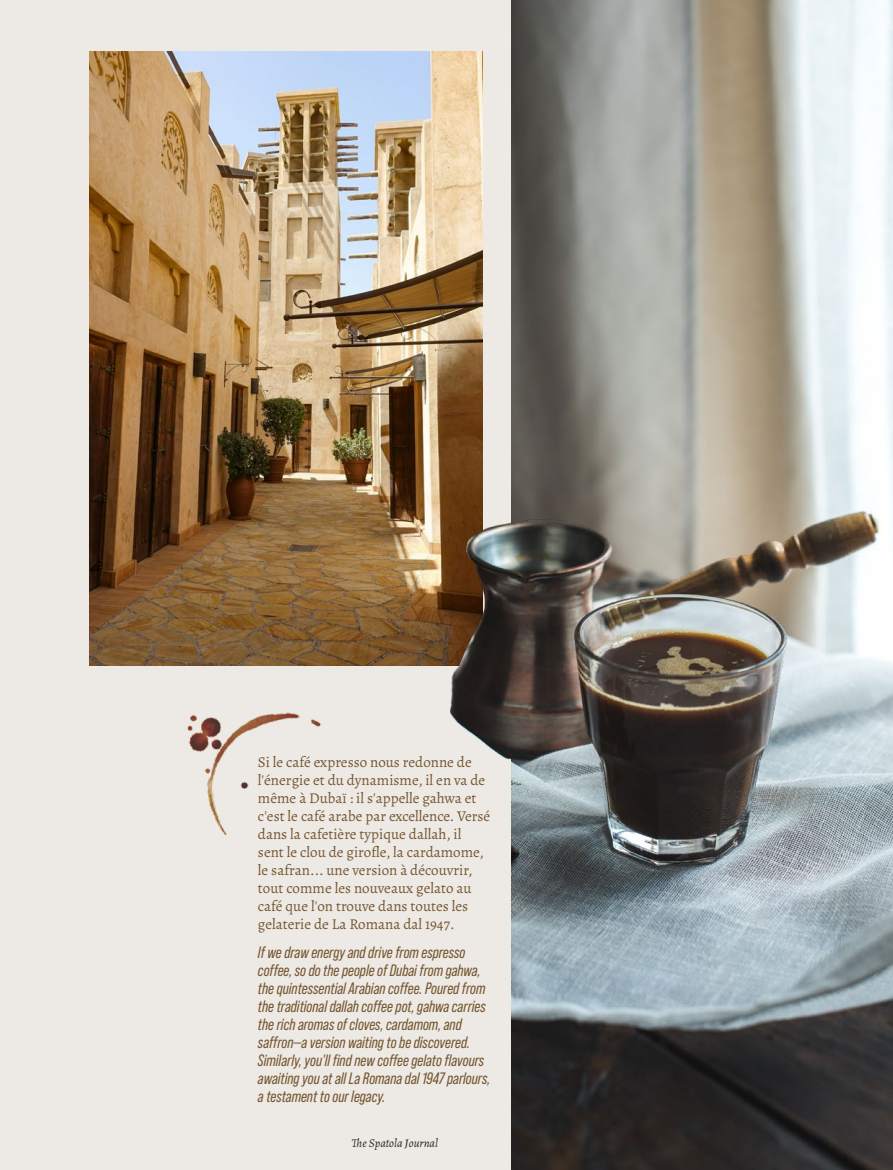
<style>
.page{position:relative;width:893px;height:1170px;background:#fff}
.page>*{position:absolute;margin:0;border:0;box-sizing:border-box;transform-origin:0 0}
.inglese{font:italic 16.5px/18px "Bebas Neue Pro";color:#775730;scale:.96 1}
.testo_corrente{font:15px/18px "Alegreya";color:#775730}
.t1{font:italic 12px "Alegreya";color:#000}
.s1{font-size:15px}
</style>
<div class="page">
<div style="left:0;top:0;width:893px;height:1169px;background:#edeae6"></div>
<img style="left:89px;top:51px;width:140px;height:614px">
<img style="left:229px;top:0;width:664px;height:1169px">
<p class="testo_corrente" style="left:258px;top:752px;width:234px">Si le café expresso nous redonne de l'énergie et du dynamisme, il en va de même à Dubaï : il s'appelle gahwa et c'est le café arabe par excellence. Versé dans la cafetière typique dallah, il sent le clou de girofle, la cardamome, le safran... une version à découvrir, tout comme les nouveaux gelato au café que l'on trouve dans toutes les gelaterie de La Romana dal 1947.</p>
<p class="inglese" style="left:258px;top:942px;width:244px">If we draw energy and drive from espresso coffee, so do the people of Dubai from gahwa, the quintessential Arabian coffee. Poured from the traditional dallah coffee pot, gahwa carries the rich aromas of cloves, cardamom, and saffron—a version waiting to be discovered.<br>Similarly, you'll find new coffee gelato flavours awaiting you at all La Romana dal 1947 parlours, a testament to our legacy.</p>
<p class="t1" style="left:351px;top:1134px;width:88px">The Spatola <span class="s1">J</span>ournal</p>
</div>
